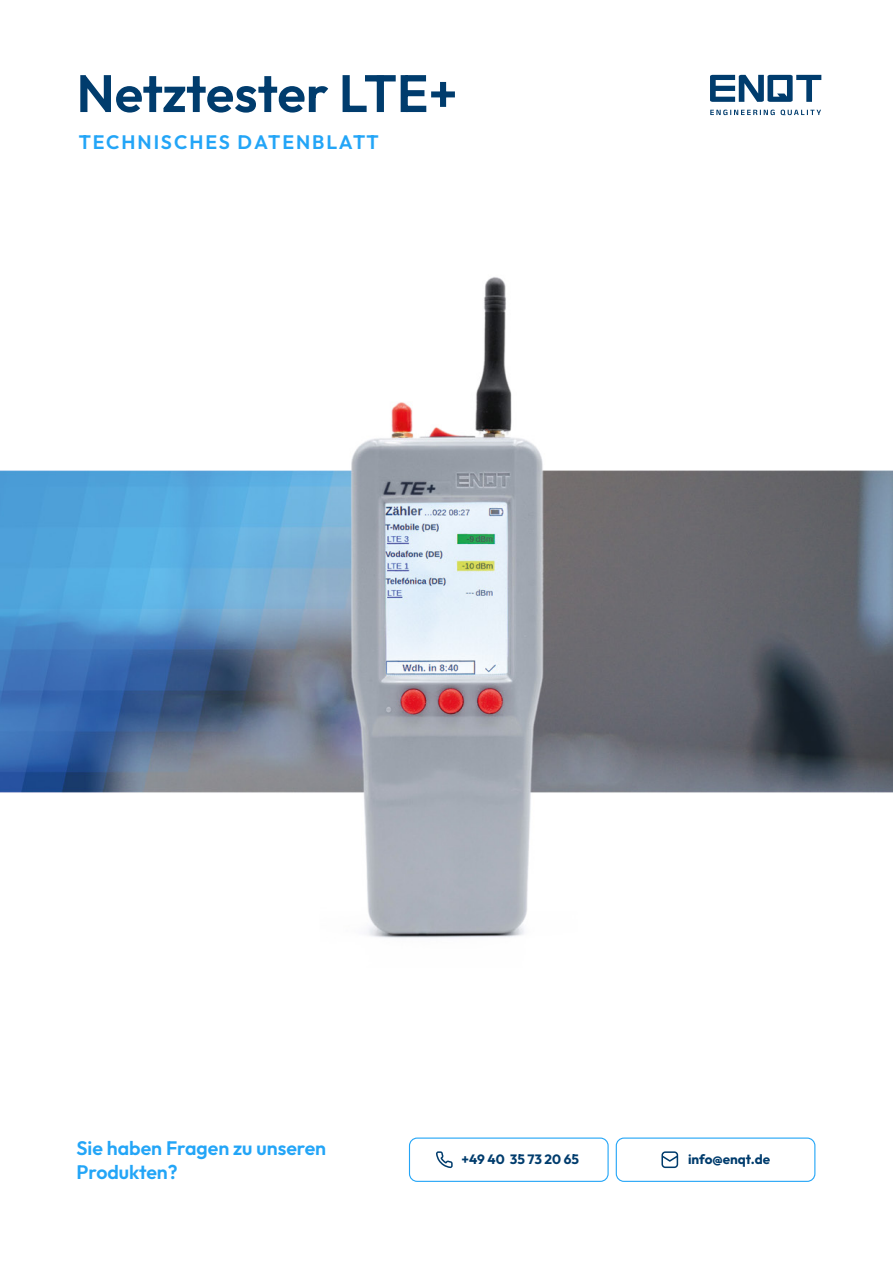
<style>
.page{position:relative;width:893px;height:1263px;background:#fff}
.page>*{position:absolute;margin:0;border:0;box-sizing:border-box;transform-origin:0 0}
.t1{font:600 52.5px "Outfit";letter-spacing:-.01em;color:#003c6d}
.t2{font:600 19.5px/24px "Outfit";color:#23a5f7}
.t3{font:600 19.5px "Outfit";letter-spacing:.1em;color:#23a5f7}
.t4{font:700 13.5px "Outfit";color:#003c6d}
</style>
<div class="page">
<img style="left:0;top:74px;width:893px;height:1108px">
<div style="left:409px;top:1137px;width:200px;height:45px;border:1px solid #23a5f7;border-radius:8px"></div>
<svg style="left:436px;top:1151px;width:17px;height:17px"></svg>
<div style="left:616px;top:1137px;width:199px;height:45px;border:1px solid #23a5f7;border-radius:8px"></div>
<svg style="left:661px;top:1151px;width:17px;height:17px"></svg>
<svg style="left:710px;top:75px;width:111px;height:40px"></svg>
<h1 class="t1" style="left:77px;top:64px;width:383px">Netztester LTE+</h1>
<p class="t3" style="left:79px;top:131px;width:302px">TECHNISCHES DATENBLATT</p>
<p class="t2" style="left:77px;top:1136px;width:251px">Sie haben Fragen zu unseren<br>Produkten?</p>
<p class="t4" style="left:462px;top:1152px;width:119px">+49 40 35 73 20 65</p>
<p class="t4" style="left:688px;top:1152px;width:84px">info@enqt.de</p>
</div>
